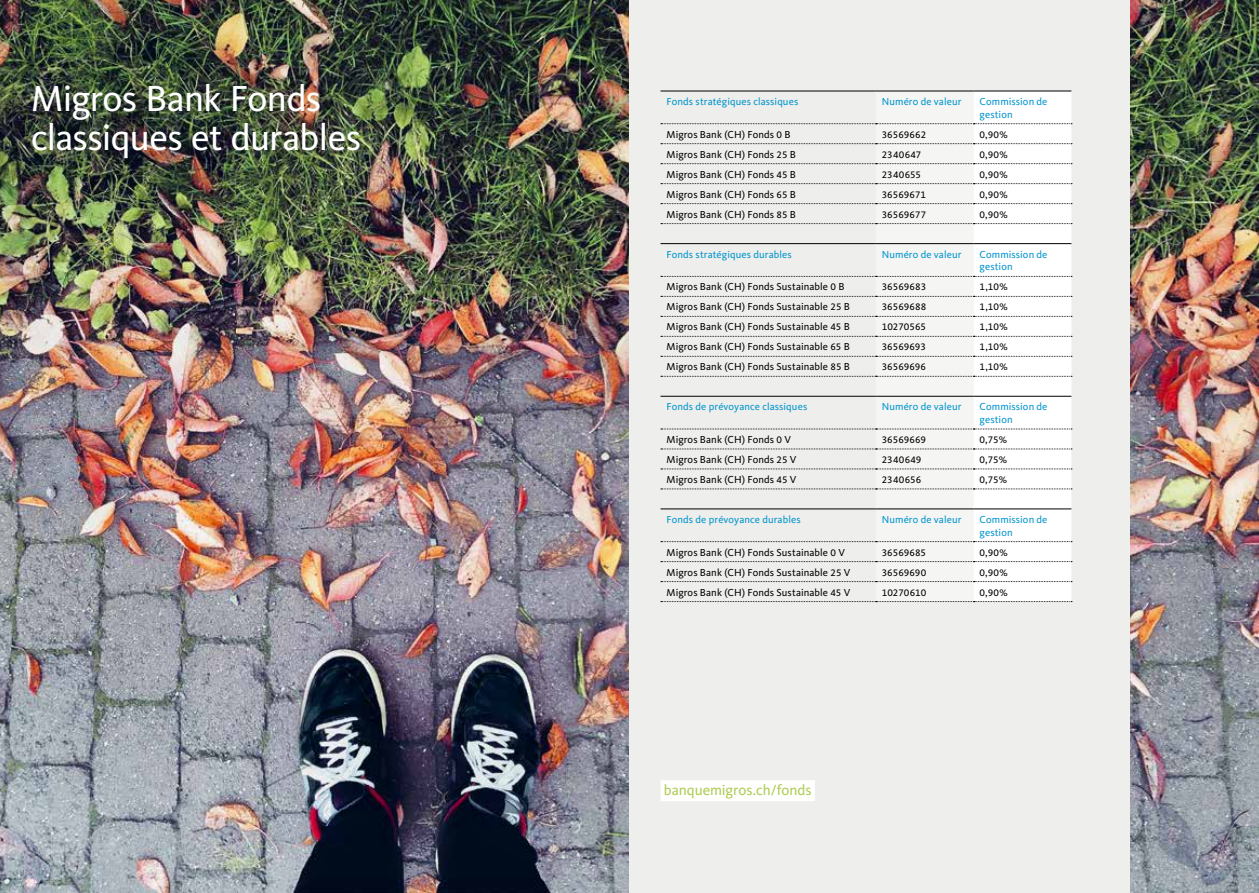
<style>
.page{position:relative;width:1259px;height:893px;background:#fff}
.page>*{position:absolute;margin:0;border:0;box-sizing:border-box;transform-origin:0 0}
.t1{font:37.5px/39.2px "Migrosbank Kievit";letter-spacing:-.015em;color:#fff}
.t2{font:15px "Migrosbank Kievit";letter-spacing:-.005em;color:#aecc52}
.t3{font:10.5px "Migrosbank Kievit";letter-spacing:.01em;color:#000}
.t4{font:10.5px/12.8px "Migrosbank Kievit";letter-spacing:.01em;color:#0094cc}
.t5{font:10.5px "Migrosbank Kievit";letter-spacing:-.01em;color:#000}
</style>
<div class="page">
<img style="left:0;top:0;width:629px;height:893px">
<img style="left:1130px;top:0;width:129px;height:893px">
<div style="left:629px;top:0;width:501px;height:893px;background:#eeeeec"></div>
<div style="left:660px;top:780px;width:155px;height:21px;background:#fff"></div>
<svg style="left:875px;top:124px;width:98px;height:459px"></svg>
<div style="left:973px;top:92px;width:98px;height:509px;background:#fff"></div>
<svg style="left:661px;top:123px;width:411px;height:1px"></svg>
<svg style="left:661px;top:143px;width:411px;height:1px"></svg>
<svg style="left:661px;top:163px;width:411px;height:1px"></svg>
<svg style="left:661px;top:183px;width:411px;height:1px"></svg>
<svg style="left:661px;top:203px;width:411px;height:1px"></svg>
<svg style="left:661px;top:223px;width:411px;height:1px"></svg>
<svg style="left:661px;top:276px;width:411px;height:1px"></svg>
<svg style="left:661px;top:296px;width:411px;height:1px"></svg>
<svg style="left:661px;top:316px;width:411px;height:1px"></svg>
<svg style="left:661px;top:336px;width:411px;height:1px"></svg>
<svg style="left:661px;top:356px;width:411px;height:1px"></svg>
<svg style="left:661px;top:376px;width:411px;height:1px"></svg>
<svg style="left:661px;top:429px;width:411px;height:1px"></svg>
<svg style="left:661px;top:449px;width:411px;height:1px"></svg>
<svg style="left:661px;top:469px;width:411px;height:1px"></svg>
<svg style="left:661px;top:489px;width:411px;height:1px"></svg>
<svg style="left:661px;top:541px;width:411px;height:1px"></svg>
<svg style="left:661px;top:561px;width:411px;height:1px"></svg>
<svg style="left:661px;top:581px;width:411px;height:1px"></svg>
<svg style="left:661px;top:601px;width:411px;height:1px"></svg>
<hr style="left:660px;top:91px;width:215px;height:1px;background:#000">
<hr style="left:875px;top:91px;width:98px;height:1px;background:#000">
<hr style="left:973px;top:91px;width:98px;height:1px;background:#000">
<hr style="left:660px;top:243px;width:215px;height:1px;background:#000">
<hr style="left:875px;top:243px;width:98px;height:1px;background:#000">
<hr style="left:973px;top:243px;width:98px;height:1px;background:#000">
<hr style="left:660px;top:396px;width:215px;height:1px;background:#000">
<hr style="left:875px;top:396px;width:98px;height:1px;background:#000">
<hr style="left:973px;top:396px;width:98px;height:1px;background:#000">
<hr style="left:660px;top:509px;width:215px;height:1px;background:#000">
<hr style="left:875px;top:509px;width:98px;height:1px;background:#000">
<hr style="left:973px;top:509px;width:98px;height:1px;background:#000">
<h1 class="t1" style="left:31px;top:79px;width:332px">Migros Bank Fonds classiques et durables</h1>
<p class="t4" style="left:666px;top:95px;width:133px">Fonds stratégiques classiques</p>
<p class="t4" style="left:881px;top:95px;width:81px">Numéro de valeur</p>
<p class="t4" style="left:979px;top:95px;width:69px">Commission de gestion</p>
<p class="t3" style="left:666px;top:128px;width:125px">Migros Bank (CH) Fonds 0 B</p>
<p class="t3" style="left:881px;top:128px;width:46px">36569662</p>
<p class="t3" style="left:979px;top:128px;width:30px">0,90%</p>
<p class="t3" style="left:666px;top:148px;width:131px">Migros Bank (CH) Fonds 25 B</p>
<p class="t3" style="left:881px;top:148px;width:41px">2340647</p>
<p class="t3" style="left:979px;top:148px;width:30px">0,90%</p>
<p class="t3" style="left:666px;top:168px;width:131px">Migros Bank (CH) Fonds 45 B</p>
<p class="t3" style="left:881px;top:168px;width:41px">2340655</p>
<p class="t3" style="left:979px;top:168px;width:30px">0,90%</p>
<p class="t3" style="left:666px;top:188px;width:131px">Migros Bank (CH) Fonds 65 B</p>
<p class="t3" style="left:881px;top:188px;width:46px">36569671</p>
<p class="t3" style="left:979px;top:188px;width:30px">0,90%</p>
<p class="t3" style="left:666px;top:208px;width:131px">Migros Bank (CH) Fonds 85 B</p>
<p class="t3" style="left:881px;top:208px;width:46px">36569677</p>
<p class="t3" style="left:979px;top:208px;width:30px">0,90%</p>
<p class="t4" style="left:666px;top:248px;width:127px">Fonds stratégiques durables</p>
<p class="t4" style="left:881px;top:248px;width:81px">Numéro de valeur</p>
<p class="t4" style="left:979px;top:248px;width:69px">Commission de gestion</p>
<p class="t3" style="left:666px;top:281px;width:179px">Migros Bank (CH) Fonds Sustainable 0 B</p>
<p class="t3" style="left:881px;top:281px;width:46px">36569683</p>
<p class="t3" style="left:979px;top:281px;width:29px">1,10%</p>
<p class="t3" style="left:666px;top:301px;width:185px">Migros Bank (CH) Fonds Sustainable 25 B</p>
<p class="t3" style="left:881px;top:301px;width:46px">36569688</p>
<p class="t3" style="left:979px;top:301px;width:29px">1,10%</p>
<p class="t3" style="left:666px;top:321px;width:185px">Migros Bank (CH) Fonds Sustainable 45 B</p>
<p class="t3" style="left:881px;top:321px;width:46px">10270565</p>
<p class="t3" style="left:979px;top:321px;width:29px">1,10%</p>
<p class="t3" style="left:666px;top:341px;width:185px">Migros Bank (CH) Fonds Sustainable 65 B</p>
<p class="t5" style="left:881px;top:341px;width:46px">36569693</p>
<p class="t3" style="left:979px;top:341px;width:29px">1,10%</p>
<p class="t3" style="left:666px;top:361px;width:185px">Migros Bank (CH) Fonds Sustainable 85 B</p>
<p class="t3" style="left:881px;top:361px;width:46px">36569696</p>
<p class="t3" style="left:979px;top:361px;width:29px">1,10%</p>
<p class="t4" style="left:666px;top:400px;width:142px">Fonds de prévoyance classiques</p>
<p class="t4" style="left:881px;top:400px;width:81px">Numéro de valeur</p>
<p class="t4" style="left:979px;top:400px;width:69px">Commission de gestion</p>
<p class="t3" style="left:666px;top:434px;width:126px">Migros Bank (CH) Fonds 0 V</p>
<p class="t3" style="left:881px;top:434px;width:46px">36569669</p>
<p class="t3" style="left:979px;top:434px;width:29px">0,75%</p>
<p class="t3" style="left:666px;top:454px;width:131px">Migros Bank (CH) Fonds 25 V</p>
<p class="t3" style="left:881px;top:454px;width:41px">2340649</p>
<p class="t3" style="left:979px;top:454px;width:29px">0,75%</p>
<p class="t3" style="left:666px;top:473px;width:131px">Migros Bank (CH) Fonds 45 V</p>
<p class="t3" style="left:881px;top:473px;width:41px">2340656</p>
<p class="t3" style="left:979px;top:473px;width:29px">0,75%</p>
<p class="t4" style="left:666px;top:513px;width:136px">Fonds de prévoyance durables</p>
<p class="t4" style="left:881px;top:513px;width:81px">Numéro de valeur</p>
<p class="t4" style="left:979px;top:513px;width:69px">Commission de gestion</p>
<p class="t3" style="left:666px;top:546px;width:180px">Migros Bank (CH) Fonds Sustainable 0 V</p>
<p class="t3" style="left:881px;top:546px;width:46px">36569685</p>
<p class="t3" style="left:979px;top:546px;width:30px">0,90%</p>
<p class="t3" style="left:666px;top:566px;width:185px">Migros Bank (CH) Fonds Sustainable 25 V</p>
<p class="t3" style="left:881px;top:566px;width:46px">36569690</p>
<p class="t3" style="left:979px;top:566px;width:30px">0,90%</p>
<p class="t3" style="left:666px;top:586px;width:185px">Migros Bank (CH) Fonds Sustainable 45 V</p>
<p class="t3" style="left:881px;top:586px;width:46px">10270610</p>
<p class="t3" style="left:979px;top:586px;width:30px">0,90%</p>
<h2 class="t2" style="left:664px;top:782px;width:149px">banquemigros.ch/fonds</h2>
</div>
